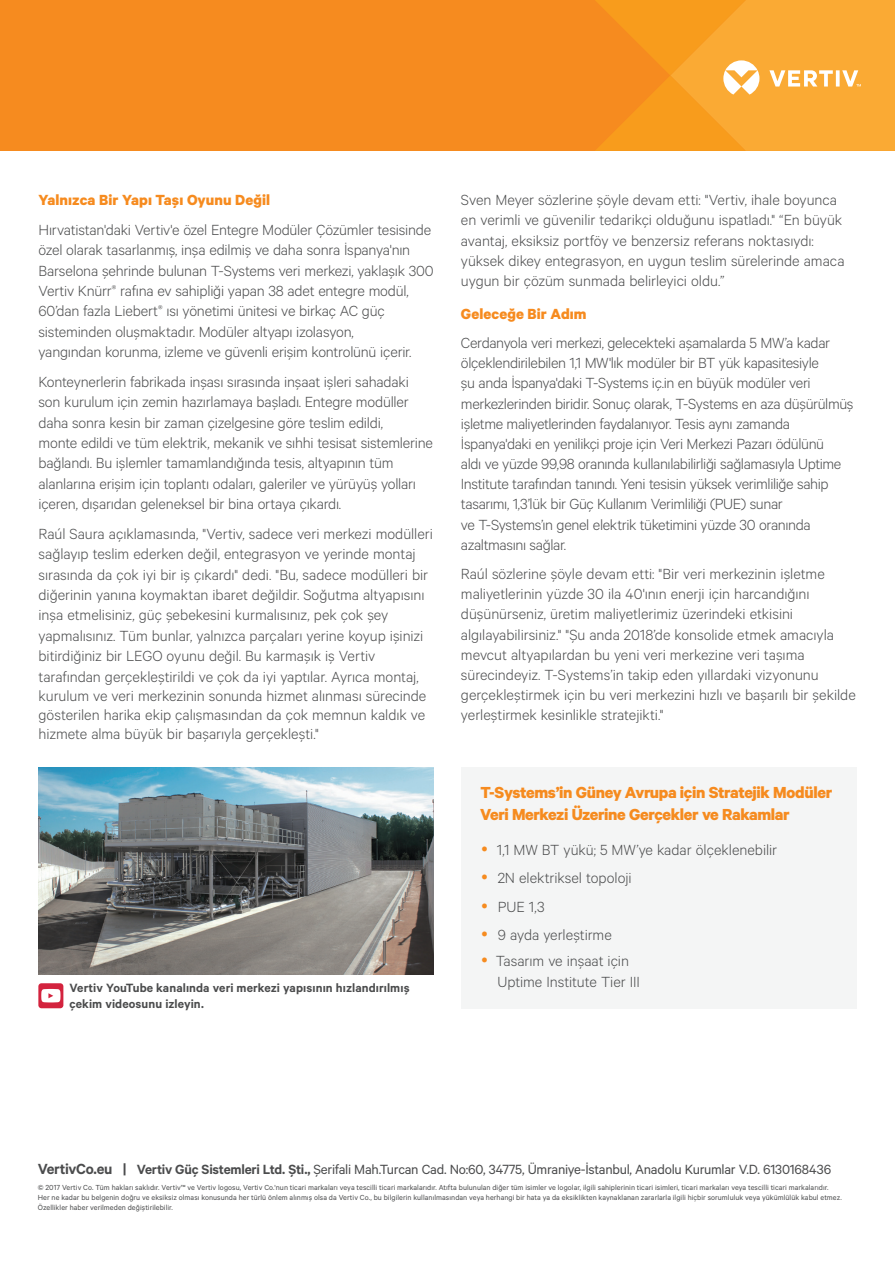
<style>
.page{position:relative;width:895px;height:1266px;background:#fff}
.page>*{position:absolute;margin:0;border:0;box-sizing:border-box;transform-origin:0 0}
.t1{font:700 18px/21.6px "Calibre";letter-spacing:-.02em;color:#f68b1f}
.t2{font:300 16.5px/20.1px "Calibre";letter-spacing:-.01em;color:#4b4c4d}
.t3{font:700 16.5px "Calibre";letter-spacing:.005em;color:#f68b1f}
.t4{font:15px "Calibre";letter-spacing:-.02em;color:#4b4c4d}
.t5{font:600 13.5px/16.2px "Calibre";letter-spacing:.005em;color:#4b4c4d}
.t6{font:8.25px/9.8px "Calibre";letter-spacing:.005em;color:#4b4c4d}
.s1{font-weight:600;font-size:16.5px}
.s2{font-weight:600}
</style>
<div class="page">
<div style="left:1px;top:0;width:572px;height:151px;background:#f68b1f"></div>
<div style="left:461px;top:767px;width:395px;height:241px;background:#f4f5f5"></div>
<div style="left:38px;top:983px;width:25px;height:25px;background:#d3233e;border-radius:3px"></div>
<svg style="left:41px;top:989px;width:19px;height:13px"></svg>
<img style="left:39px;top:767px;width:395px;height:207px">
<svg style="left:573px;top:0;width:322px;height:151px;background:#f8a330"></svg>
<p class="t3" style="left:39px;top:190px;width:233px">Yalnızca Bir Yapı Taşı Oyunu Değil</p>
<p class="t2" style="left:39px;top:219px;width:396px">Hırvatistan'daki Vertiv'e özel Entegre Modüler Çözümler tesisinde özel olarak tasarlanmış, inşa edilmiş ve daha sonra İspanya'nın Barselona şehrinde bulunan T-Systems veri merkezi, yaklaşık 300<br>Vertiv Knürr<sup>®</sup> rafına ev sahipliği yapan 38 adet entegre modül, 60’dan fazla Liebert<sup>®</sup> ısı yönetimi ünitesi ve birkaç AC güç sisteminden oluşmaktadır. Modüler altyapı izolasyon,<br>yangından korunma, izleme ve güvenli erişim kontrolünü içerir.</p>
<p class="t2" style="left:39px;top:370px;width:396px">Konteynerlerin fabrikada inşası sırasında inşaat işleri sahadaki son kurulum için zemin hazırlamaya başladı. Entegre modüller daha sonra kesin bir zaman çizelgesine göre teslim edildi,<br>monte edildi ve tüm elektrik, mekanik ve sıhhi tesisat sistemlerine bağlandı. Bu işlemler tamamlandığında tesis, altyapının tüm alanlarına erişim için toplantı odaları, galeriler ve yürüyüş yolları içeren, dışarıdan geleneksel bir bina ortaya çıkardı.</p>
<p class="t2" style="left:39px;top:523px;width:396px">Raúl Saura açıklamasında, "Vertiv, sadece veri merkezi modülleri sağlayıp teslim ederken değil, entegrasyon ve yerinde montaj sırasında da çok iyi bir iş çıkardı" dedi. "Bu, sadece modülleri bir diğerinin yanına koymaktan ibaret değildir. Soğutma altyapısını inşa etmelisiniz, güç şebekesini kurmalısınız, pek çok şey yapmalısınız. Tüm bunlar, yalnızca parçaları yerine koyup işinizi bitirdiğiniz bir LEGO oyunu değil. Bu karmaşık iş Vertiv tarafından gerçekleştirildi ve çok da iyi yaptılar. Ayrıca montaj, kurulum ve veri merkezinin sonunda hizmet alınması sürecinde gösterilen harika ekip çalışmasından da çok memnun kaldık ve hizmete alma büyük bir başarıyla gerçekleşti."</p>
<p class="t5" style="left:69px;top:979px;width:341px">Vertiv YouTube kanalında veri merkezi yapısının hızlandırılmış çekim videosunu izleyin.</p>
<p class="t2" style="left:461px;top:189px;width:385px">Sven Meyer sözlerine şöyle devam etti: "Vertiv, ihale boyunca en verimli ve güvenilir tedarikçi olduğunu ispatladı." “En büyük avantaj, eksiksiz portföy ve benzersiz referans noktasıydı: yüksek dikey entegrasyon, en uygun teslim sürelerinde amaca uygun bir çözüm sunmada belirleyici oldu.”</p>
<p class="t3" style="left:461px;top:304px;width:127px">Geleceğe Bir Adım</p>
<p class="t2" style="left:461px;top:332px;width:394px">Cerdanyola veri merkezi, gelecekteki aşamalarda 5 MW’a kadar ölçeklendirilebilen 1,1 MW'lık modüler bir BT yük kapasitesiyle<br>şu anda İspanya'daki T-Systems iç.in en büyük modüler veri merkezlerinden biridir. Sonuç olarak, T-Systems en aza düşürülmüş işletme maliyetlerinden faydalanıyor. Tesis aynı zamanda İspanya'daki en yenilikçi proje için Veri Merkezi Pazarı ödülünü<br>aldı ve yüzde 99,98 oranında kullanılabilirliği sağlamasıyla Uptime Institute tarafından tanındı. Yeni tesisin yüksek verimliliğe sahip tasarımı, 1,3’lük bir Güç Kullanım Verimliliği (PUE) sunar<br>ve T-Systems’ın genel elektrik tüketimini yüzde 30 oranında azaltmasını sağlar.</p>
<p class="t2" style="left:461px;top:563px;width:396px">Raúl sözlerine şöyle devam etti: "Bir veri merkezinin işletme maliyetlerinin yüzde 30 ila 40'ının enerji için harcandığını düşünürseniz, üretim maliyetlerimiz üzerindeki etkisini algılayabilirsiniz." "Şu anda 2018’de konsolide etmek amacıyla mevcut altyapılardan bu yeni veri merkezine veri taşıma sürecindeyiz. T-Systems’in takip eden yıllardaki vizyonunu gerçekleştirmek için bu veri merkezini hızlı ve başarılı bir şekilde yerleştirmek kesinlikle stratejikti."</p>
<p class="t1" style="left:480px;top:781px;width:353px">T-Systems’in Güney Avrupa için Stratejik Modüler<br>Veri Merkezi Üzerine Gerçekler ve Rakamlar</p>
<p class="t2" style="left:497px;top:834px;width:282px;line-height:28.3px">1,1 MW BT yükü; 5 MW’ye kadar ölçeklenebilir<br>2N elektriksel topoloji<br>PUE 1,3<br>9 ayda yerleştirme</p>
<p class="t2" style="left:495px;top:948px;width:146px;line-height:21.5px">Tasarım ve inşaat için<br>Uptime Institute Tier III</p>
<p class="t4" style="left:38px;top:1159px;width:794px"><span class="s1">VertivCo.eu |</span> <span class="s2">Vertiv Güç Sistemleri Ltd. Şti.,</span> Şerifali Mah.Turcan Cad. No:60, 34775, Ümraniye-İstanbul, Anadolu Kurumlar V.D. 6130168436</p>
<p class="t6" style="left:38px;top:1182px;width:805px">© 2017 Vertiv Co. Tüm hakları saklıdır. Vertiv™ ve Vertiv logosu, Vertiv Co.'nun ticari markaları veya tescilli ticari markalarıdır. Atıfta bulunulan diğer tüm isimler ve logolar, ilgili sahiplerinin ticari isimleri, ticari markaları veya tescilli ticari markalarıdır.<br>Her ne kadar bu belgenin doğru ve eksiksiz olması konusunda her türlü önlem alınmış olsa da Vertiv Co., bu bilgilerin kullanılmasından veya herhangi bir hata ya da eksiklikten kaynaklanan zararlarla ilgili hiçbir sorumluluk veya yükümlülük kabul etmez.<br>Özellikler haber verilmeden değiştirilebilir.</p>
</div>
